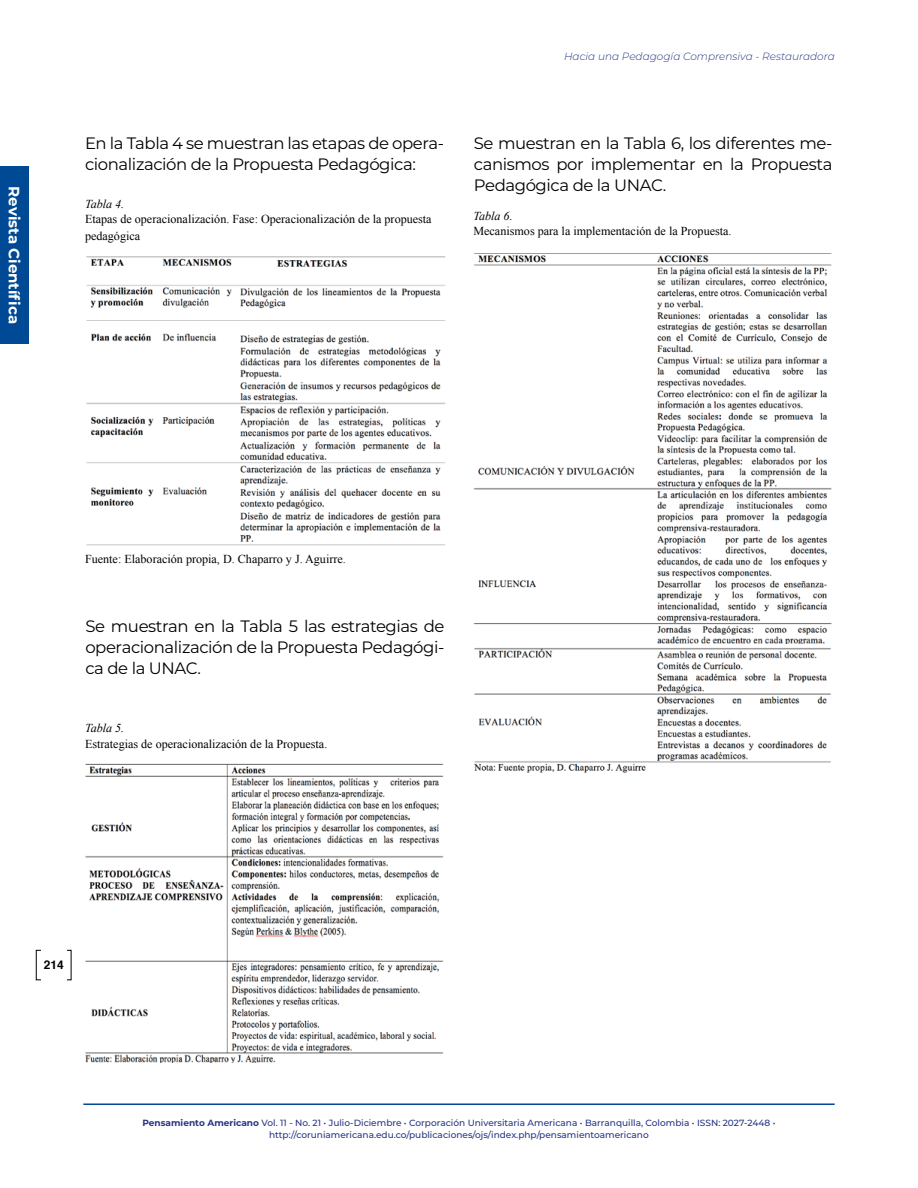
<style>
.page{position:relative;width:918px;height:1188px;background:#fff}
.page>*{position:absolute;margin:0;border:0;box-sizing:border-box;transform-origin:0 0}
.t1{font:16.5px/21px "Montserrat";letter-spacing:-.025em;color:#000;text-align:justify}
.t2{font:700 15px "Montserrat";color:#fff}
.t3{font:12.15px/16.5px "Times New Roman";color:#000}
.t4{font:italic 12.15px "Times New Roman";color:#000}
.t5{font:700 12px "Helvetica";color:#000}
.t6{font:italic 300 10.5px "Montserrat";color:#283583}
.t7{font:500 9px/12px "Montserrat";color:#283583;text-align:center}
.s1{font-weight:700}
</style>
<div class="page">
<hr style="left:83px;top:1103px;width:752px;height:2px;background:#004994">
<div style="left:0;top:167px;width:29px;height:177px;background:#004994"></div>
<img style="left:86px;top:256px;width:360px;height:290px">
<img style="left:474px;top:253px;width:358px;height:391px">
<img style="left:474px;top:648px;width:357px;height:124px">
<img style="left:85px;top:763px;width:359px;height:300px">
<p class="t2" style="left:25px;top:186px;width:139px;rotate:90deg">Revista Científica</p>
<p class="t1" style="left:85px;top:132px;width:361px">En la Tabla 4 se muestran las etapas de opera&shy;cionalización de la Propuesta Pedagógica:</p>
<p class="t4" style="left:85px;top:196px;width:41px">Tabla 4.</p>
<p class="t3" style="left:85px;top:211px;width:348px">Etapas de operacionalización. Fase: Operacionalización de la propuesta pedagógica</p>
<p class="t6" style="left:564px;top:49px;width:272px">Hacia una Pedagogía Comprensiva - Restauradora</p>
<p class="t1" style="left:474px;top:132px;width:360px">Se muestran en la Tabla 6, los diferentes me&shy;canismos por implementar en la Propuesta Pedagógica de la UNAC.</p>
<p class="t4" style="left:473px;top:208px;width:41px">Tabla 6.</p>
<p class="t3" style="left:473px;top:223px;width:260px">Mecanismos para la implementación de la Propuesta.</p>
<p class="t3" style="left:85px;top:550px;width:262px">Fuente: Elaboración propia, D. Chaparro y J. Aguirre.</p>
<p class="t1" style="left:85px;top:615px;width:361px">Se muestran en la Tabla 5 las estrategias de operacionalización de la Propuesta Pedagógi&shy;ca de la UNAC.</p>
<p class="t4" style="left:85px;top:720px;width:41px">Tabla 5.</p>
<p class="t3" style="left:85px;top:735px;width:244px">Estrategias de operacionalización de la Propuesta.</p>
<p class="t5" style="left:44px;top:955px;width:22px">214</p>
<p class="t7" style="left:142px;top:1116px;width:635px"><span class="s1">Pensamiento Americano</span> Vol. 11 - No. 21 • Julio-Diciembre • Corporación Universitaria Americana • Barranquilla, Colombia • ISSN: 2027-2448 • http://coruniamericana.edu.co/publicaciones/ojs/index.php/pensamientoamericano</p>
</div>
